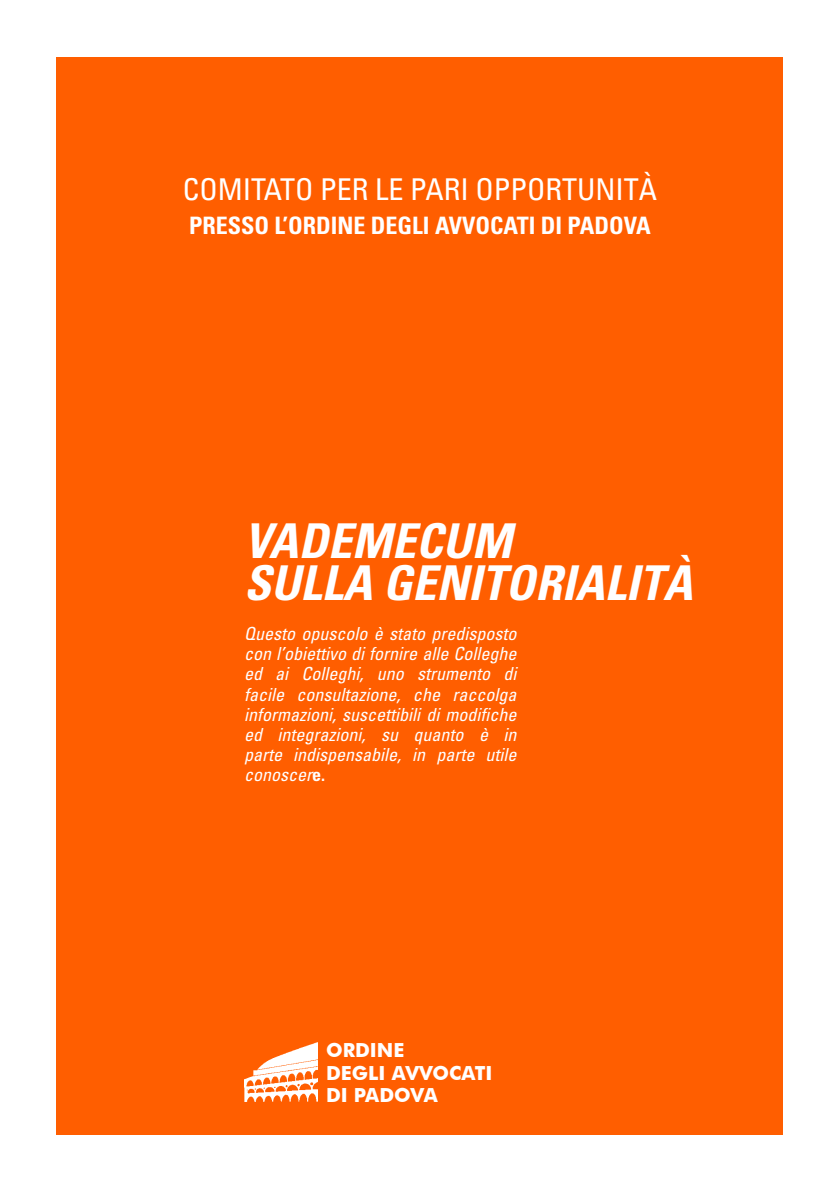
<style>
.page{position:relative;width:840px;height:1191px;background:#fff}
.page>*{position:absolute;margin:0;border:0;box-sizing:border-box;transform-origin:0 0}
.t1{font:italic 700 condensed 48px "Univers";color:#fff}
.t2{font:condensed 30px "Univers";color:#fff}
.t3{font:700 condensed 24px "Univers";color:#fff}
.t4{font:700 19.4px "Futura BT";color:#fff}
.t5{font:italic condensed 18px/20px "Univers";color:#fff;text-align:justify}
.s1{font-weight:700;font-style:normal}
</style>
<div class="page">
<div style="left:57px;top:57px;width:725px;height:1077px;background:#ff5e00"></div>
<img style="left:244px;top:1042px;width:73px;height:59px">
<p class="t2" style="left:182px;top:170px;width:476px">COMITATO PER LE PARI OPPORTUNITÀ</p>
<p class="t3" style="left:189px;top:210px;width:463px">PRESSO L’ORDINE DEGLI AVVOCATI DI PADOVA</p>
<p class="t1" style="left:244px;top:512px;width:269px">VADEMECUM</p>
<p class="t1" style="left:244px;top:554px;width:449px">SULLA GENITORIALITÀ</p>
<p class="t5" style="left:244px;top:624px;width:274px">Questo opuscolo è stato predisposto con l’obiettivo di fornire alle Colleghe ed ai Colleghi, uno strumento di facile consultazione, che raccolga informazioni, suscettibili di modifiche ed integrazioni, su quanto è in parte indispensabile, in parte utile conoscer<span class="s1">e.</span></p>
<p class="t4" style="left:326px;top:1038px;width:80px">ORDINE</p>
<p class="t4" style="left:326px;top:1061px;width:168px">DEGLI AVVOCATI</p>
<p class="t4" style="left:326px;top:1083px;width:113px">DI PADOVA</p>
</div>
